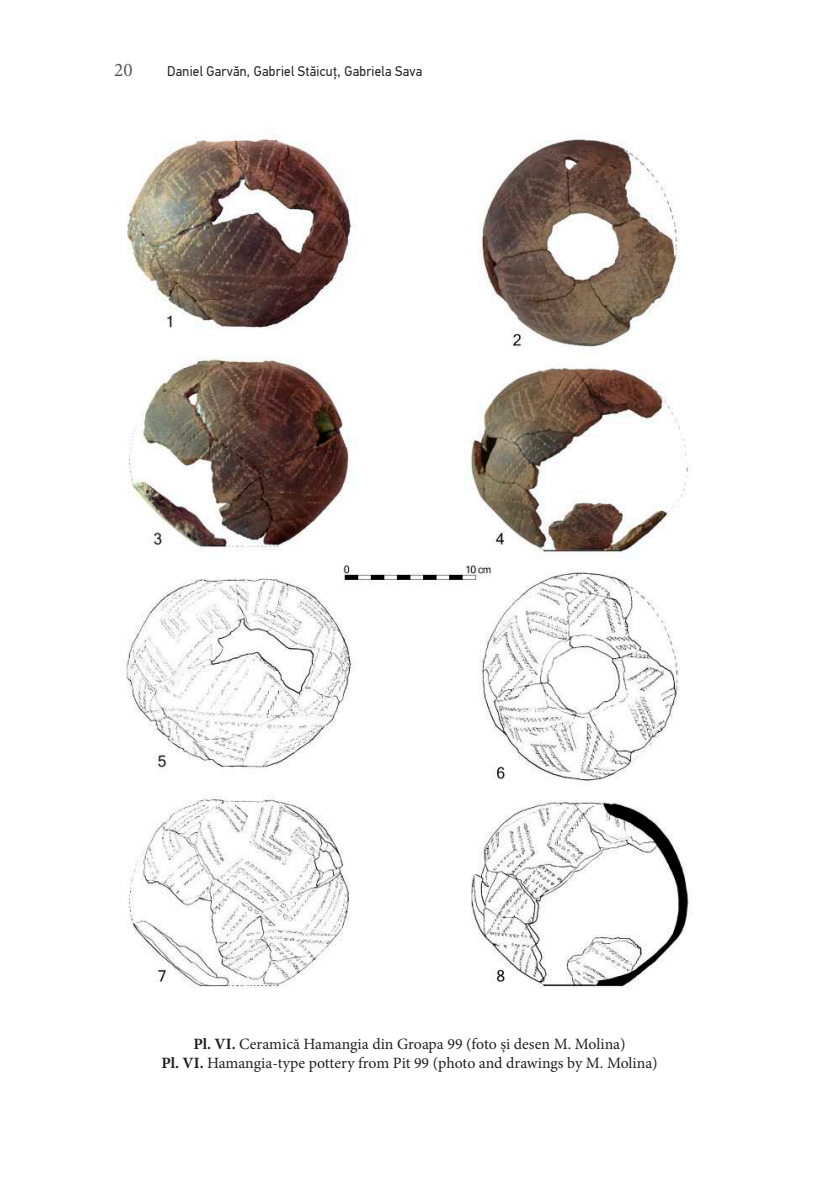
<style>
.page{position:relative;width:819px;height:1191px;background:#fff}
.page>*{position:absolute;margin:0;border:0;box-sizing:border-box;transform-origin:0 0}
.t1{font:19.25px "Minion Pro";color:#57585a}
.t2{font:15.75px/18.9px "Minion Pro";letter-spacing:-.005em;color:#231f20;text-align:center}
.t3{font:14px "PF Din Text Pro";letter-spacing:.02em;color:#231f20;scale:.96 1}
.s1{font-weight:700}
</style>
<div class="page">
<img style="left:126px;top:138px;width:565px;height:851px">
<p class="t1" style="left:114px;top:57px;width:20px">20</p>
<p class="t3" style="left:167px;top:63px;width:267px">Daniel Garvăn, Gabriel Stăicuţ, Gabriela Sava</p>
<p class="t2" style="left:161px;top:1034px;width:498px"><span class="s1">Pl. VI.</span> Ceramică Hamangia din Groapa 99 (foto și desen M. Molina)<br><span class="s1">Pl. VI.</span> Hamangia-type pottery from Pit 99 (photo and drawings by M. Molina)</p>
</div>
